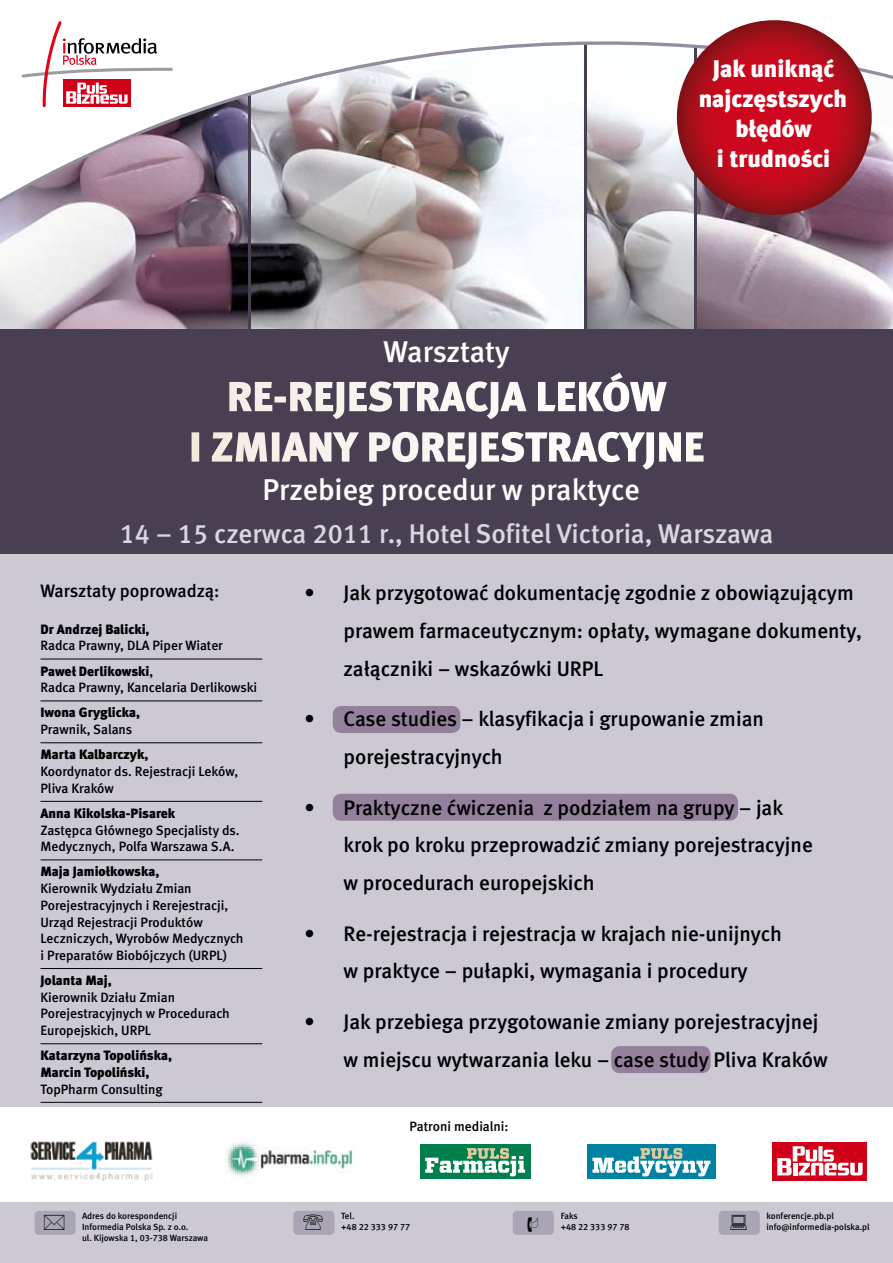
<style>
.page{position:relative;width:893px;height:1263px;background:#fff}
.page>*{position:absolute;margin:0;border:0;box-sizing:border-box;transform-origin:0 0}
.t1{font:42px/50.4px "Meta Black CELF";color:#fff;text-align:center}
.t2{font:30px "Meta Medium CELF";color:#fff}
.t3{font:27px "Meta Medium CELF";color:#d8d6de}
.t4{font:24px/30px "Meta Black CELF";color:#fff;text-align:center}
.t5{font:21px/37.8px "Meta Medium CELF";color:#000}
.t6{font:18px "Meta Medium CELF";letter-spacing:-.005em;color:#000}
.t7{font:13.5px/16.6px "Meta Medium CELF";color:#000}
.t8{font:13.5px/16.6px "Meta Black CELF";letter-spacing:-.005em;color:#000}
.t9{font:9px/10.8px "Meta Medium CELF";color:#000}
.s1{font-family:"Meta Medium CELF"}
</style>
<div class="page">
<div style="left:0;top:478px;width:893px;height:733px;background:#ccc9d3"></div>
<div style="left:333px;top:794px;width:405px;height:27px;background:#94809d;border-radius:9px"></div>
<div style="left:333px;top:706px;width:127px;height:27px;background:#94809d;border-radius:9px"></div>
<div style="left:611px;top:1046px;width:100px;height:27px;background:#94809d;border-radius:9px"></div>
<img style="left:0;top:203px;width:893px;height:126px">
<hr style="left:694px;top:37px;width:2px;height:304px;background:#483f52">
<hr style="left:585px;top:30px;width:2px;height:304px;background:#483f52">
<hr style="left:249px;top:30px;width:2px;height:304px;background:#483f52">
<svg style="left:0;top:20px;width:893px;height:179px"></svg>
<svg style="left:22px;top:21px;width:151px;height:86px"></svg>
<div style="left:0;top:329px;width:893px;height:225px;background:#483f52"></div>
<div style="left:0;top:1200px;width:893px;height:63px;background:#ccc9d3"></div>
<div style="left:35px;top:1211px;width:41px;height:24px;background:#a9a5b4;border-radius:4px"></div>
<div style="left:293px;top:1211px;width:41px;height:24px;background:#a9a5b4;border-radius:4px"></div>
<div style="left:513px;top:1211px;width:41px;height:24px;background:#a9a5b4;border-radius:4px"></div>
<div style="left:719px;top:1211px;width:41px;height:24px;background:#a9a5b4;border-radius:4px"></div>
<svg style="left:677px;top:20px;width:195px;height:195px;background:#b50c1c"></svg>
<div style="left:0;top:1107px;width:893px;height:95px;background:#fff"></div>
<div style="left:772px;top:1142px;width:95px;height:38px;background:#d10019"></div>
<svg style="left:777px;top:1146px;width:86px;height:29px"></svg>
<hr style="left:40px;top:659px;width:222px;height:1px;background:#000">
<hr style="left:40px;top:701px;width:222px;height:1px;background:#000">
<hr style="left:40px;top:742px;width:222px;height:1px;background:#000">
<hr style="left:40px;top:801px;width:222px;height:1px;background:#000">
<hr style="left:40px;top:860px;width:222px;height:1px;background:#000">
<hr style="left:40px;top:968px;width:222px;height:1px;background:#000">
<hr style="left:40px;top:1043px;width:222px;height:1px;background:#000">
<hr style="left:40px;top:1102px;width:222px;height:1px;background:#000">
<div style="left:587px;top:1144px;width:129px;height:34px;background:#0083a3"></div>
<svg style="left:592px;top:1148px;width:118px;height:28px"></svg>
<div style="left:420px;top:1144px;width:110px;height:34px;background:#007e4c"></div>
<svg style="left:425px;top:1148px;width:100px;height:28px"></svg>
<img style="left:30px;top:1141px;width:123px;height:40px">
<img style="left:226px;top:1142px;width:127px;height:35px">
<h2 class="t2" style="left:384px;top:333px;width:127px">Warsztaty</h2>
<p class="t4" style="left:699px;top:53px;width:150px">Jak uniknąć najczęstszych błędów<br>i trudności</p>
<h1 class="t1" style="left:189px;top:371px;width:517px">RE-REJESTRACJA LEKÓW<br>I ZMIANY POREJESTRACYJNE</h1>
<h2 class="t2" style="left:262px;top:471px;width:379px">Przebieg procedur w praktyce</h2>
<p class="t3" style="left:120px;top:517px;width:655px">14 – 15 czerwca 2011 r., Hotel Sofitel Victoria, Warszawa</p>
<p class="t5" style="left:344px;top:574px;width:520px;text-indent:-39px">• Jak przygotować dokumentację zgodnie z obowiązującym prawem farmaceutycznym: opłaty, wymagane dokumenty, załączniki – wskazówki URPL</p>
<p class="t5" style="left:344px;top:700px;width:422px;text-indent:-39px">• Case studies – klasyfikacja i grupowanie zmian porejestracyjnych</p>
<p class="t5" style="left:344px;top:788px;width:471px;text-indent:-39px">• Praktyczne ćwiczenia z podziałem na grupy – jak krok po kroku przeprowadzić zmiany porejestracyjne w procedurach europejskich</p>
<p class="t5" style="left:305px;top:914px;width:479px;text-align:center">• Re-rejestracja i rejestracja w krajach nie-unijnych w praktyce – pułapki, wymagania i procedury</p>
<p class="t5" style="left:344px;top:1003px;width:486px;text-indent:-39px">• Jak przebiega przygotowanie zmiany porejestracyjnej w miejscu wytwarzania leku – case study Pliva Kraków</p>
<p class="t6" style="left:40px;top:580px;width:180px">Warsztaty poprowadzą:</p>
<p class="t8" style="left:40px;top:620px;width:111px">Dr Andrzej Balicki,</p>
<p class="t7" style="left:40px;top:637px;width:184px">Radca Prawny, DLA Piper Wiater</p>
<p class="t8" style="left:40px;top:662px;width:114px">Paweł Derlikowski<span class="s1">,</span></p>
<p class="t7" style="left:40px;top:679px;width:218px">Radca Prawny, Kancelaria Derlikowski</p>
<p class="t8" style="left:40px;top:704px;width:101px">Iwona Gryglicka,</p>
<p class="t7" style="left:40px;top:721px;width:93px">Prawnik, Salans</p>
<p class="t8" style="left:40px;top:746px;width:110px">Marta Kalbarczyk,</p>
<p class="t7" style="left:40px;top:763px;width:199px">Koordynator ds. Rejestracji Leków,<br>Pliva Kraków</p>
<p class="t8" style="left:40px;top:805px;width:136px">Anna Kikolska-Pisarek</p>
<p class="t7" style="left:40px;top:822px;width:201px">Zastępca Głównego Specjalisty ds.<br>Medycznych, Polfa Warszawa S.A.</p>
<p class="t8" style="left:40px;top:863px;width:120px">Maja Jamiołkowska,</p>
<p class="t7" style="left:40px;top:880px;width:205px">Kierownik Wydziału Zmian<br>Porejestracyjnych i Rerejestracji,<br>Urząd Rejestracji Produktów<br>Leczniczych, Wyrobów Medycznych i Preparatów Biobójczych (URPL)</p>
<p class="t8" style="left:40px;top:972px;width:73px">Jolanta Maj,</p>
<p class="t7" style="left:40px;top:989px;width:191px">Kierownik Działu Zmian<br>Porejestracyjnych w Procedurach<br>Europejskich, URPL</p>
<p class="t8" style="left:40px;top:1047px;width:133px">Katarzyna Topolińska,<br>Marcin Topoliński,</p>
<p class="t7" style="left:40px;top:1081px;width:124px">TopPharm Consulting</p>
<p class="t7" style="left:409px;top:1118px;width:101px">Patroni medialni:</p>
<p class="t9" style="left:82px;top:1211px;width:128px">Adres do korespondencji<br>Informedia Polska Sp. z o.o.<br>ul. Kijowska 1, 03-738 Warszawa</p>
<p class="t9" style="left:341px;top:1211px;width:70px">Tel.<br>+48 22 333 97 77</p>
<p class="t9" style="left:561px;top:1211px;width:70px">Faks<br>+48 22 333 97 78</p>
<p class="t9" style="left:766px;top:1211px;width:105px">konferencje.pb.pl info@informedia-polska.pl</p>
</div>
